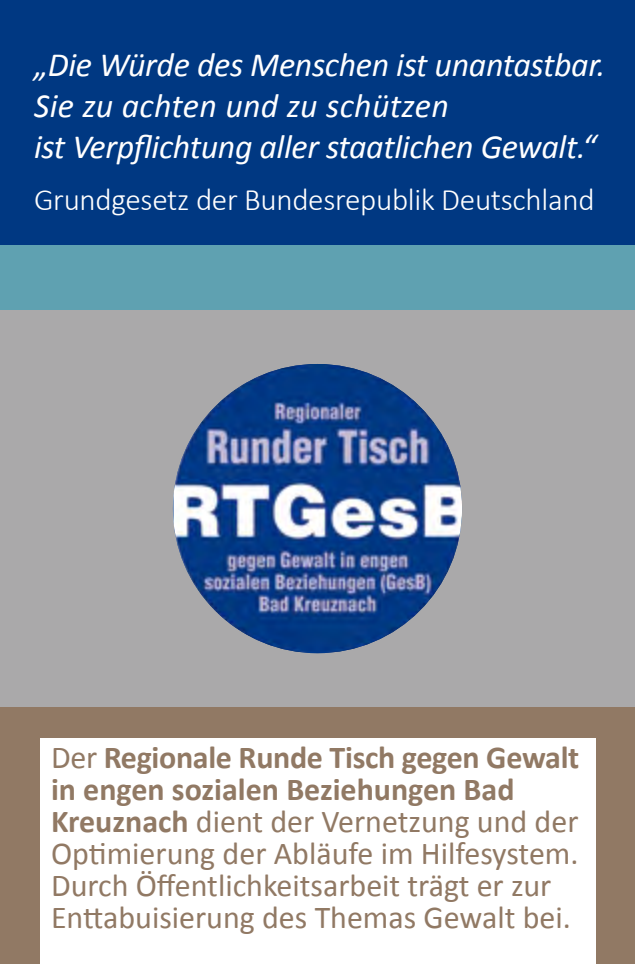
<style>
.page{position:relative;width:635px;height:964px;background:#fff}
.page>*{position:absolute;margin:0;border:0;box-sizing:border-box;transform-origin:0 0}
.t1{font:italic 34px/40.8px "Calibri";letter-spacing:-.01em;color:#fff}
.t2{font:700 32px/32px "Calibri";letter-spacing:-.01em;color:#917964}
.t3{font:32px/32px "Calibri";color:#917964}
.t4{font:300 31.2px "Calibri";letter-spacing:-.01em;color:#fff}
.s1{font-weight:400}
</style>
<div class="page">
<div style="left:0;top:0;width:635px;height:249px;background:#003882"></div>
<div style="left:0;top:274px;width:635px;height:453px;background:#aaa9aa"></div>
<div style="left:0;top:707px;width:635px;height:257px;background:#917964"></div>
<img style="left:173px;top:364px;width:289px;height:289px">
<div style="left:40px;top:738px;width:555px;height:226px;background:#fff"></div>
<hr style="left:634px;top:765px;width:1px;height:199px;background:#003882">
<div style="left:0;top:245px;width:635px;height:65px;background:#5fa1b1"></div>
<p class="t1" style="left:34px;top:43px;width:573px">„Die Würde des Menschen ist unantastbar.<br>Sie zu achten und zu schützen<br>ist Verpflichtung aller staatlichen Gewalt.“</p>
<p class="t4" style="left:34px;top:180px;width:562px">Grundgesetz der Bundesrepublik Deutschland</p>
<p class="t2" style="left:51px;top:740px;width:530px"><span class="s1">Der</span> Regionale Runde Tisch gegen Gewalt in engen sozialen Beziehungen Bad Kreuznach <span class="s1">dient der Vernetzung und der Optimierung der Abläufe im Hilfesystem.</span></p>
<p class="t3" style="left:51px;top:868px;width:521px">Durch Öffentlichkeitsarbeit trägt er zur<br>Enttabuisierung des Themas Gewalt bei.</p>
</div>
